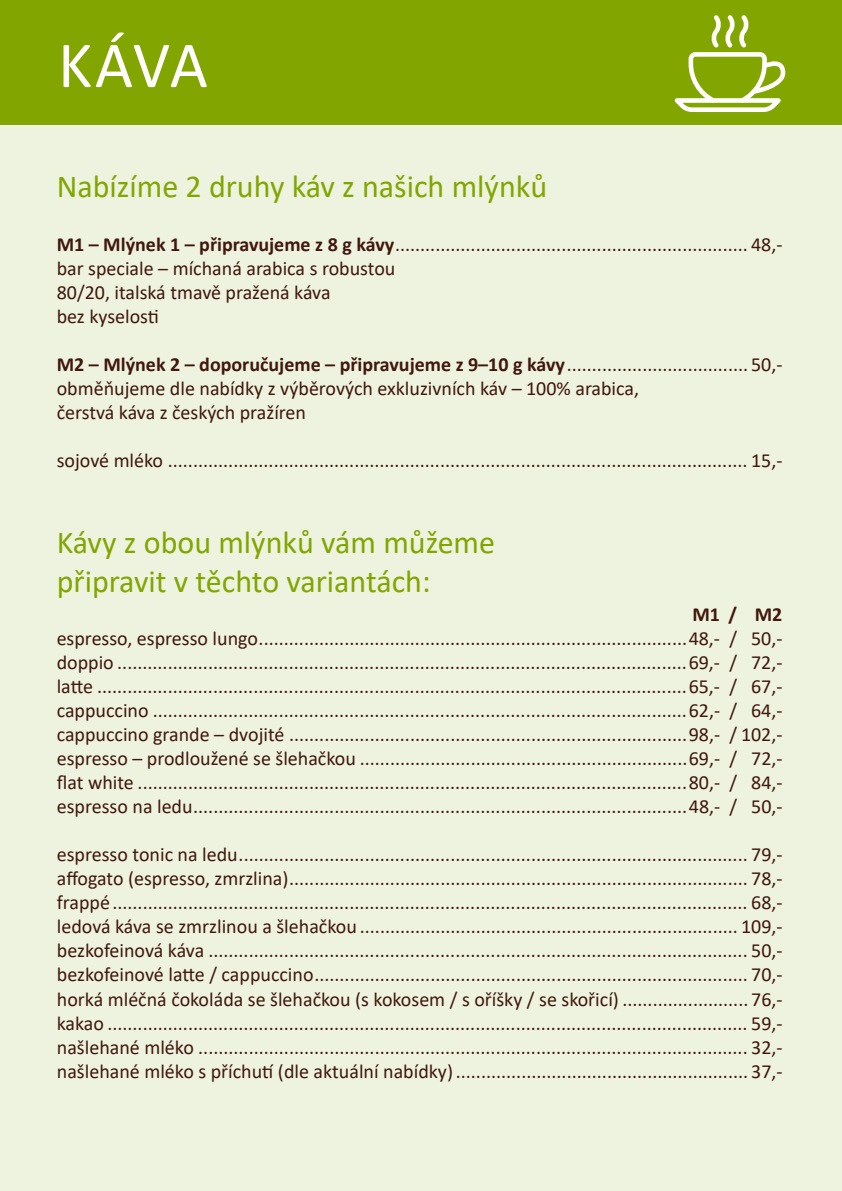
<style>
.page{position:relative;width:842px;height:1191px;background:#edf3df}
.page>*{position:absolute;margin:0;border:0;box-sizing:border-box;transform-origin:0 0}
.t1{font:66px "Calibri";color:#fff}
.t2{font:32px/38.4px "Calibri";color:#83a500}
.t3{font:20px/24px "Calibri";color:#41170e}
.t4{font:700 20px "Calibri";color:#41170e}
.s1{font-weight:700}
</style>
<div class="page">
<div style="left:0;top:0;width:842px;height:125px;background:#83a500"></div>
<svg style="left:674px;top:15px;width:111px;height:97px"></svg>
<h1 class="t1" style="left:58px;top:19px;width:37px">káva</h1>
<h2 class="t2" style="left:57px;top:166px;width:492px">Nabízíme 2 druhy káv z našich mlýnků</h2>
<p class="t3" style="left:57px;top:232px;width:727px"><span class="s1">M1 – Mlýnek 1 – připravujeme z 8 g kávy</span>...................................................................... 48,- bar speciale – míchaná arabica s robustou<br>80/20, italská tmavě pražená káva<br>bez kyselosti</p>
<p class="t3" style="left:57px;top:352px;width:727px"><span class="s1">M2 – Mlýnek 2 – doporučujeme – připravujeme z 9–10 g kávy</span>.................................... 50,- obměňujeme dle nabídky z výběrových exkluzivních káv – 100% arabica,<br>čerstvá káva z českých pražíren</p>
<p class="t3" style="left:57px;top:448px;width:727px">sojové mléko ................................................................................................................... 15,-</p>
<h2 class="t2" style="left:57px;top:522px;width:440px">Kávy z obou mlýnků vám můžeme připravit v těchto variantách:</h2>
<p class="t4" style="left:692px;top:600px;width:91px">M1 / M2</p>
<p class="t3" style="left:57px;top:626px;width:727px;text-align:justify">espresso, espresso lungo.....................................................................................48,- / 50,- doppio .................................................................................................................69,- / 72,- latte .....................................................................................................................65,- / 67,- cappuccino ..........................................................................................................62,- / 64,- cappuccino grande – dvojité ...............................................................................98,- / 102,- espresso – prodloužené se šlehačkou .................................................................69,- / 72,- flat white .............................................................................................................80,- / 84,- espresso na ledu..................................................................................................48,- / 50,-</p>
<p class="t3" style="left:57px;top:842px;width:727px;text-align:justify">espresso tonic na ledu..................................................................................................... 79,- affogato (espresso, zmrzlina)........................................................................................... 78,- frappé.............................................................................................................................. 68,- ledová káva se zmrzlinou a šlehačkou ........................................................................... 109,- bezkofeinová káva ........................................................................................................... 50,- bezkofeinové latte / cappuccino...................................................................................... 70,- horká mléčná čokoláda se šlehačkou (s kokosem / s oříšky / se skořicí) ......................... 76,- kakao ............................................................................................................................... 59,- našlehané mléko ............................................................................................................. 32,- našlehané mléko s příchutí (dle aktuální nabídky).......................................................... 37,-</p>
</div>
